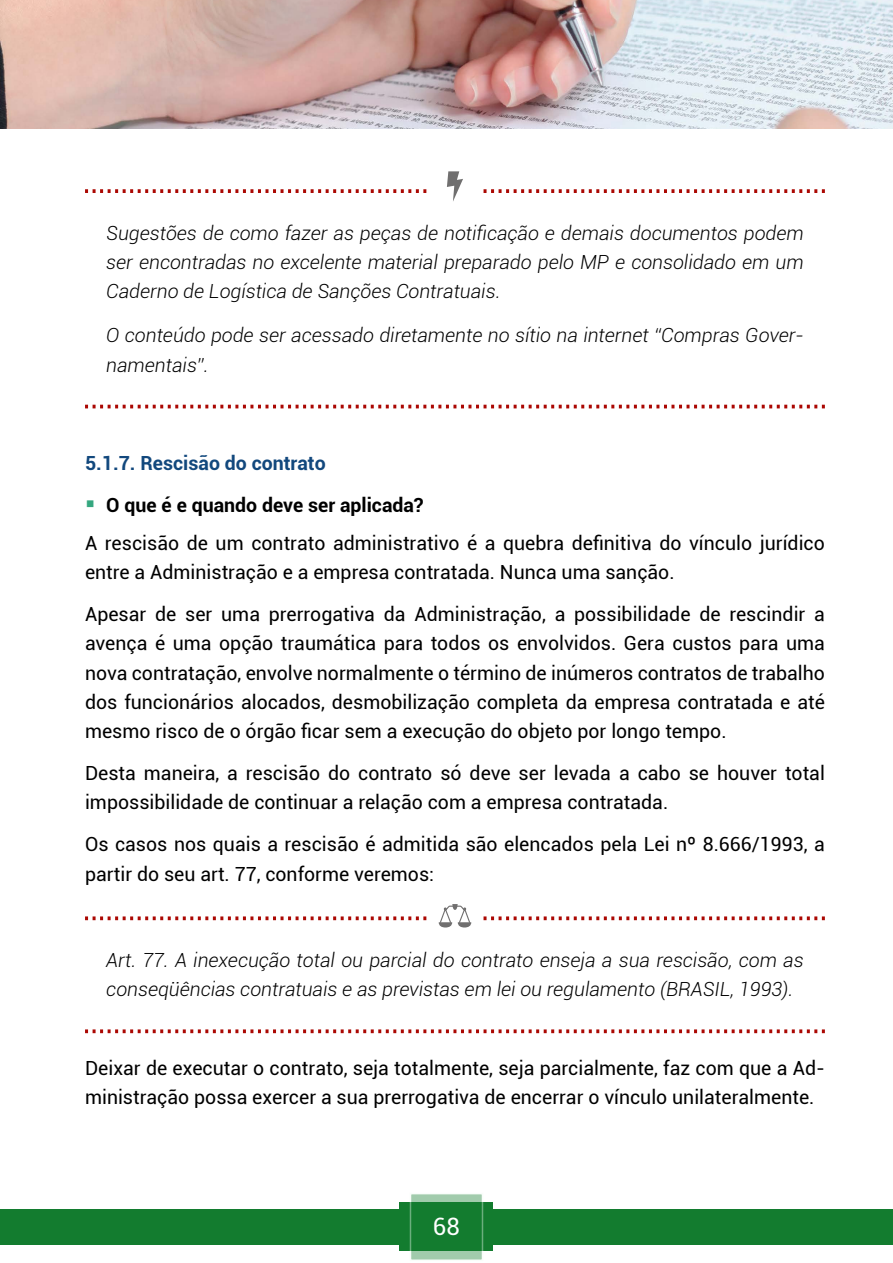
<style>
.page{position:relative;width:893px;height:1263px;background:#fff}
.page>*{position:absolute;margin:0;border:0;box-sizing:border-box;transform-origin:0 0}
.t1{font:24px "Roboto";color:#fff}
.t2{font:19.5px/29.2px "Roboto";color:#000}
.t3{font:italic 300 19.5px/29.2px "Roboto";color:#000}
.t4{font:700 19.5px "Roboto";color:#12487d}
.s1{color:#35a77f}
.s2{font-weight:700}
</style>
<div class="page">
<img style="left:0;top:0;width:893px;height:128px">
<div style="left:400px;top:1203px;width:93px;height:48px;background:#137c2f"></div>
<div style="left:0;top:1209px;width:893px;height:35px;background:#137c2f"></div>
<svg style="left:413px;top:1196px;width:67px;height:62px"></svg>
<div style="left:410px;top:1193px;width:73px;height:68px;border:2px solid #f2fcf4"></div>
<svg style="left:85px;top:171px;width:740px;height:30px"></svg>
<svg style="left:85px;top:405px;width:740px;height:3px"></svg>
<svg style="left:85px;top:904px;width:740px;height:23px"></svg>
<svg style="left:85px;top:1029px;width:740px;height:4px"></svg>
<p class="t3" style="left:106px;top:217px;width:699px;text-align:justify">Sugestões de como fazer as peças de notificação e demais documentos podem ser encontradas no excelente material preparado pelo MP e consolidado em um Caderno de Logística de Sanções Contratuais.</p>
<p class="t3" style="left:106px;top:320px;width:699px">O conteúdo pode ser acessado diretamente no sítio na internet “Compras Gover&shy;namentais”.</p>
<p class="t4" style="left:85px;top:449px;width:242px">5.1.7. Rescisão do contrato</p>
<p class="t2" style="left:85px;top:486px;width:741px;line-height:37.8px"><span class="s1">▪</span> <span class="s2">O que é e quando deve ser aplicada?<br></span>A rescisão de um contrato administrativo é a quebra definitiva do vínculo jurídico</p>
<p class="t2" style="left:85px;top:550px;width:741px;line-height:42px">entre a Administração e a empresa contratada. Nunca uma sanção.<br>Apesar de ser uma prerrogativa da Administração, a possibilidade de rescindir a</p>
<p class="t2" style="left:85px;top:628px;width:741px;text-align:justify">avença é uma opção traumática para todos os envolvidos. Gera custos para uma nova contratação, envolve normalmente o término de inúmeros contratos de trabalho dos funcionários alocados, desmobilização completa da empresa contratada e até mesmo risco de o órgão ficar sem a execução do objeto por longo tempo.</p>
<p class="t2" style="left:85px;top:758px;width:741px">Desta maneira, a rescisão do contrato só deve ser levada a cabo se houver total impossibilidade de continuar a relação com a empresa contratada.</p>
<p class="t2" style="left:85px;top:829px;width:741px">Os casos nos quais a rescisão é admitida são elencados pela Lei nº 8.666/1993, a partir do seu art. 77, conforme veremos:</p>
<p class="t3" style="left:106px;top:945px;width:699px">Art. 77. A inexecução total ou parcial do contrato enseja a sua rescisão, com as conseqüências contratuais e as previstas em lei ou regulamento (BRASIL, 1993).</p>
<p class="t2" style="left:85px;top:1053px;width:741px">Deixar de executar o contrato, seja totalmente, seja parcialmente, faz com que a Ad&shy;ministração possa exercer a sua prerrogativa de encerrar o vínculo unilateralmente.</p>
<p class="t1" style="left:433px;top:1210px;width:29px">68</p>
</div>
